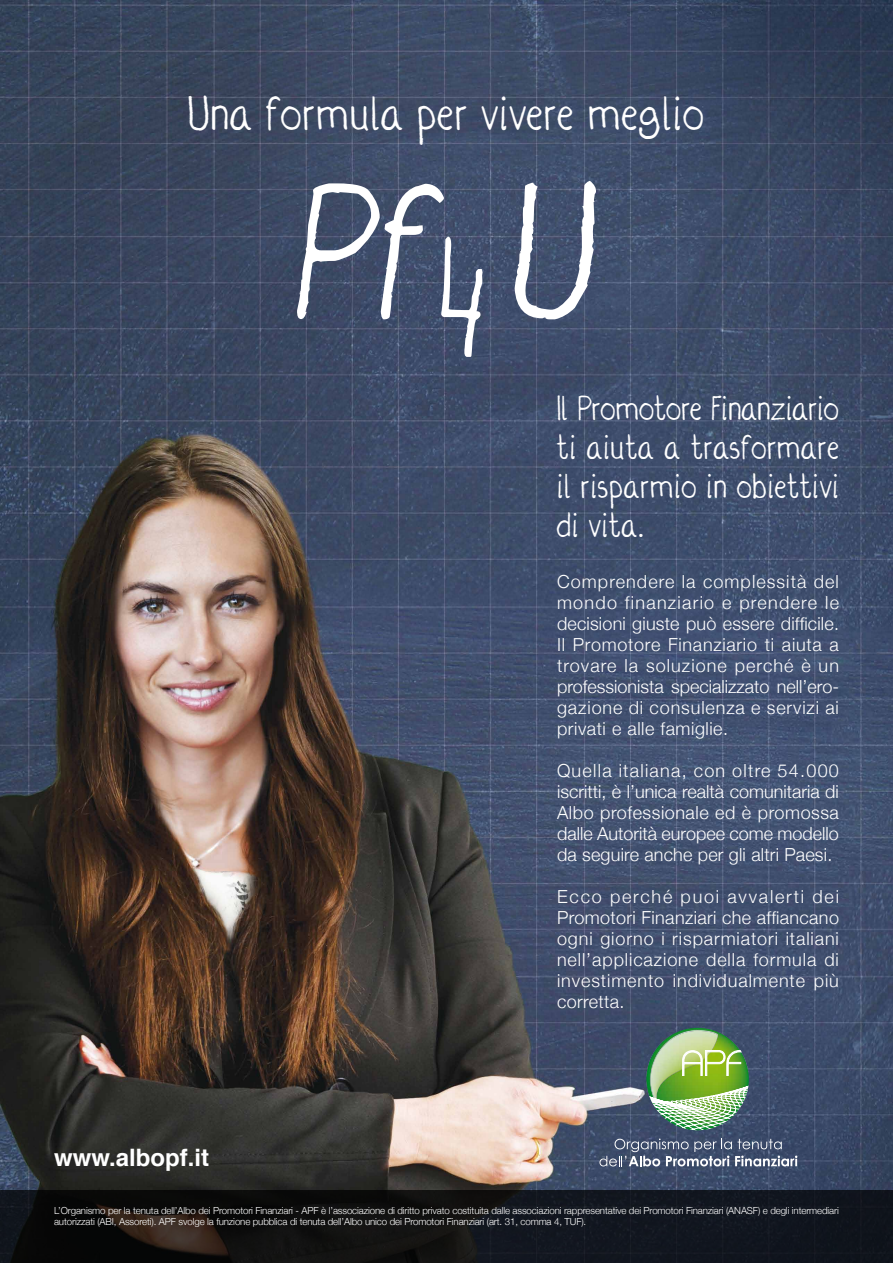
<style>
.page{position:relative;width:893px;height:1263px;background:#fff}
.page>*{position:absolute;margin:0;border:0;box-sizing:border-box;transform-origin:0 0}
.t1{font:48px "Irregularis";letter-spacing:.03em;color:#fff}
.t2{font:34.5px/39px "Irregularis";letter-spacing:.03em;color:#fff;text-align:justify}
.t3{font:700 24px "Helvetica";color:#fff}
.t4{font:300 18px/21px "Helvetica Neue";letter-spacing:.03em;color:#fff;text-align:justify}
.t5{font:300 9.75px/11.7px "Helvetica Neue";letter-spacing:-.01em;color:#fff}
</style>
<div class="page">
<img style="left:0;top:0;width:893px;height:1191px">
<img style="left:646px;top:1028px;width:103px;height:9px">
<img style="left:651px;top:1031px;width:67px;height:6px">
<svg style="left:599px;top:1138px;width:198px;height:28px;background:#647088"></svg>
<img style="left:646px;top:1037px;width:103px;height:93px">
<svg style="left:297px;top:181px;width:299px;height:176px;background:#5e6982"></svg>
<svg style="left:0;top:1191px;width:893px;height:72px;background:#111216"></svg>
<h1 class="t1" style="left:189px;top:90px;width:517px">Una formula per vivere meglio</h1>
<h3 class="t3" style="left:54px;top:1138px;width:157px">www.albopf.it</h3>
<h2 class="t2" style="left:557px;top:391px;width:283px">Il Promotore Finanziario ti aiuta a trasformare il risparmio in obiettivi di vita.</h2>
<p class="t4" style="left:557px;top:571px;width:283px">Comprendere la complessità del mondo finanziario e prendere le decisioni giuste può essere difficile.<br>Il Promotore Finanziario ti aiuta a trovare la soluzione perché è un professionista specializzato nell’ero&shy;gazione di consulenza e servizi ai privati e alle famiglie.</p>
<p class="t4" style="left:557px;top:760px;width:283px">Quella italiana, con oltre 54.000 iscritti, è l’unica realtà comunitaria di Albo professionale ed è promossa dalle Autorità europee come modello da seguire anche per gli altri Paesi.</p>
<p class="t4" style="left:557px;top:886px;width:283px">Ecco perché puoi avvalerti dei Promotori Finanziari che affiancano ogni giorno i risparmiatori italiani nell’applicazione della formula di investimento individualmente più corretta.</p>
<p class="t5" style="left:54px;top:1204px;width:786px">L’Organismo per la tenuta dell’Albo dei Promotori Finanziari - APF è l’associazione di diritto privato costituita dalle associazioni rappresentative dei Promotori Finanziari (ANASF) e degli intermediari autorizzati (ABI, Assoreti). APF svolge la funzione pubblica di tenuta dell’Albo unico dei Promotori Finanziari (art. 31, comma 4, TUF).</p>
</div>
